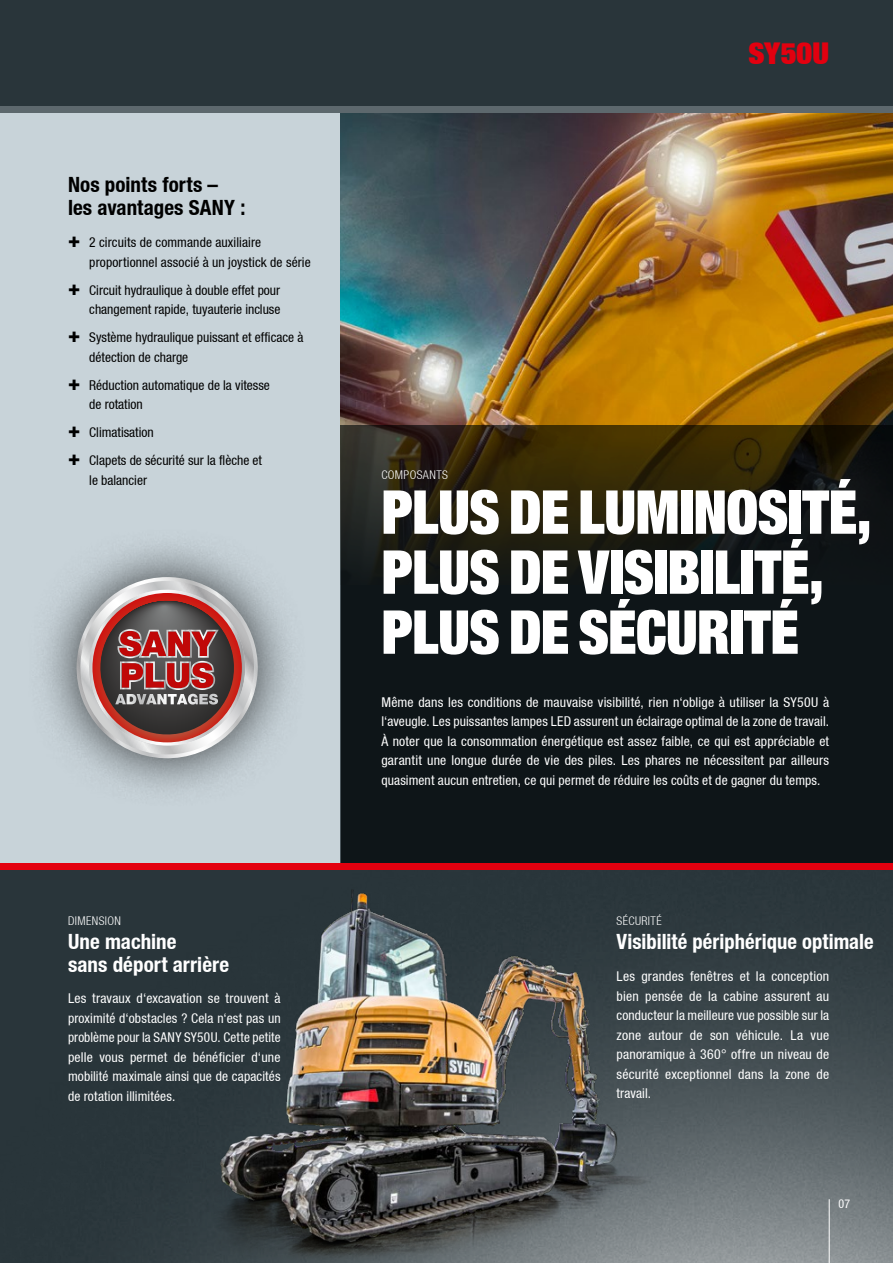
<style>
.page{position:relative;width:893px;height:1263px;background:#fff}
.page>*{position:absolute;margin:0;border:0;box-sizing:border-box;transform-origin:0 0}
.t1{font:900 60px/60px "Context Reprise Extra Black S Si Extra";letter-spacing:-.01em;color:#fff;scale:.95 1}
.t2{font:900 30px "Context Reprise Extra Black S Si Extra";letter-spacing:.01em;color:#e3000f}
.t3{font:700 condensed 21px/22.5px "Context Reprise Condensed S Si";letter-spacing:.005em;color:#fff}
.t4{font:700 condensed 21px/22.5px "Context Reprise Condensed S Si";letter-spacing:.005em;color:#000}
.t5{font:13.5px/19.5px "Context Reprise Condensed S Si Condensed";letter-spacing:.01em;color:#fff;text-align:justify}
.t6{font:13.5px/19.5px "Context Reprise Condensed S Si Condensed";color:#000}
.t7{font:700 12px "Context Reprise Light Cond S Si";letter-spacing:.035em;color:#fff}
.t8{font:12px "Context Reprise Condensed S Si Condensed";color:#fff}
.s1{font-family:"Context Reprise Extra Black S Si Extra";font-weight:900;font-size:20.25px}
</style>
<div class="page">
<div style="left:0;top:0;width:893px;height:106px;background:#29353a"></div>
<div style="left:0;top:106px;width:340px;height:757px;background:#c8d3d9"></div>
<div style="left:26px;top:527px;width:282px;height:281px;background:#000;opacity:.75"></div>
<svg style="left:70px;top:577px;width:194px;height:187px"></svg>
<img style="left:0;top:870px;width:893px;height:393px">
<img style="left:340px;top:113px;width:553px;height:312px">
<svg style="left:340px;top:425px;width:553px;height:438px;fill:#0e1518"></svg>
<div style="left:0;top:106px;width:893px;height:7px;background:#5d686d"></div>
<div style="left:0;top:863px;width:893px;height:7px;background:#e3000f"></div>
<img style="left:151px;top:870px;width:591px;height:393px">
<hr style="left:829px;top:1199px;width:1px;height:64px;background:#fff">
<h3 class="t4" style="left:68px;top:173px;width:179px">Nos points forts – les avantages SANY :</h3>
<p class="t6" style="left:89px;top:233px;width:223px;text-indent:-21px"><span class="s1">+</span> 2 circuits de commande auxiliaire proportionnel associé à un joystick de série</p>
<p class="t6" style="left:68px;top:280px;width:214px;text-align:right"><span class="s1">+</span> Circuit hydraulique à double effet pour changement rapide, tuyauterie incluse</p>
<p class="t6" style="left:89px;top:328px;width:216px;text-indent:-21px"><span class="s1">+</span> Système hydraulique puissant et efficace à détection de charge</p>
<p class="t6" style="left:89px;top:375px;width:182px;text-indent:-21px"><span class="s1">+</span> Réduction automatique de la vitesse de rotation</p>
<p class="t6" style="left:68px;top:418px;width:196px;line-height:28px"><span class="s1">+</span> Climatisation<br><span class="s1">+</span> Clapets de sécurité sur la flèche et</p>
<p class="t6" style="left:89px;top:470px;width:59px">le balancier</p>
<p class="t7" style="left:68px;top:914px;width:54px">DIMENSION</p>
<h3 class="t3" style="left:68px;top:930px;width:163px">Une machine<br>sans déport arrière</h3>
<p class="t5" style="left:68px;top:988px;width:214px">Les travaux d‘excavation se trouvent à proximité d‘obstacles ? Cela n‘est pas un problème pour la SANY SY50U. Cette petite pelle vous permet de bénéficier d‘une mobilité maximale ainsi que de capacités de rotation illimitées.</p>
<h2 class="t2" style="left:748px;top:34px;width:82px">SY50U</h2>
<p class="t7" style="left:381px;top:468px;width:68px">COMPOSANTS</p>
<h1 class="t1" style="left:381px;top:481px;width:517px">PLUS DE LUMINOSITÉ,<br>PLUS DE VISIBILITÉ,<br>PLUS DE SÉCURITÉ</h1>
<p class="t5" style="left:381px;top:692px;width:449px">Même dans les conditions de mauvaise visibilité, rien n‘oblige à utiliser la SY50U à l‘aveugle. Les puissantes lampes LED assurent un éclairage optimal de la zone de travail.<br>À noter que la consommation énergétique est assez faible, ce qui est appréciable et garantit une longue durée de vie des piles. Les phares ne nécessitent par ailleurs quasiment aucun entretien, ce qui permet de réduire les coûts et de gagner du temps.</p>
<p class="t7" style="left:617px;top:914px;width:47px">SÉCURITÉ</p>
<h3 class="t3" style="left:617px;top:930px;width:259px">Visibilité périphérique optimale</h3>
<p class="t5" style="left:617px;top:966px;width:214px">Les grandes fenêtres et la conception bien pensée de la cabine assurent au conducteur la meilleure vue possible sur la zone autour de son véhicule. La vue panoramique à 360° offre un niveau de sécurité exceptionnel dans la zone de travail.</p>
<p class="t8" style="left:838px;top:1197px;width:13px">07</p>
</div>
